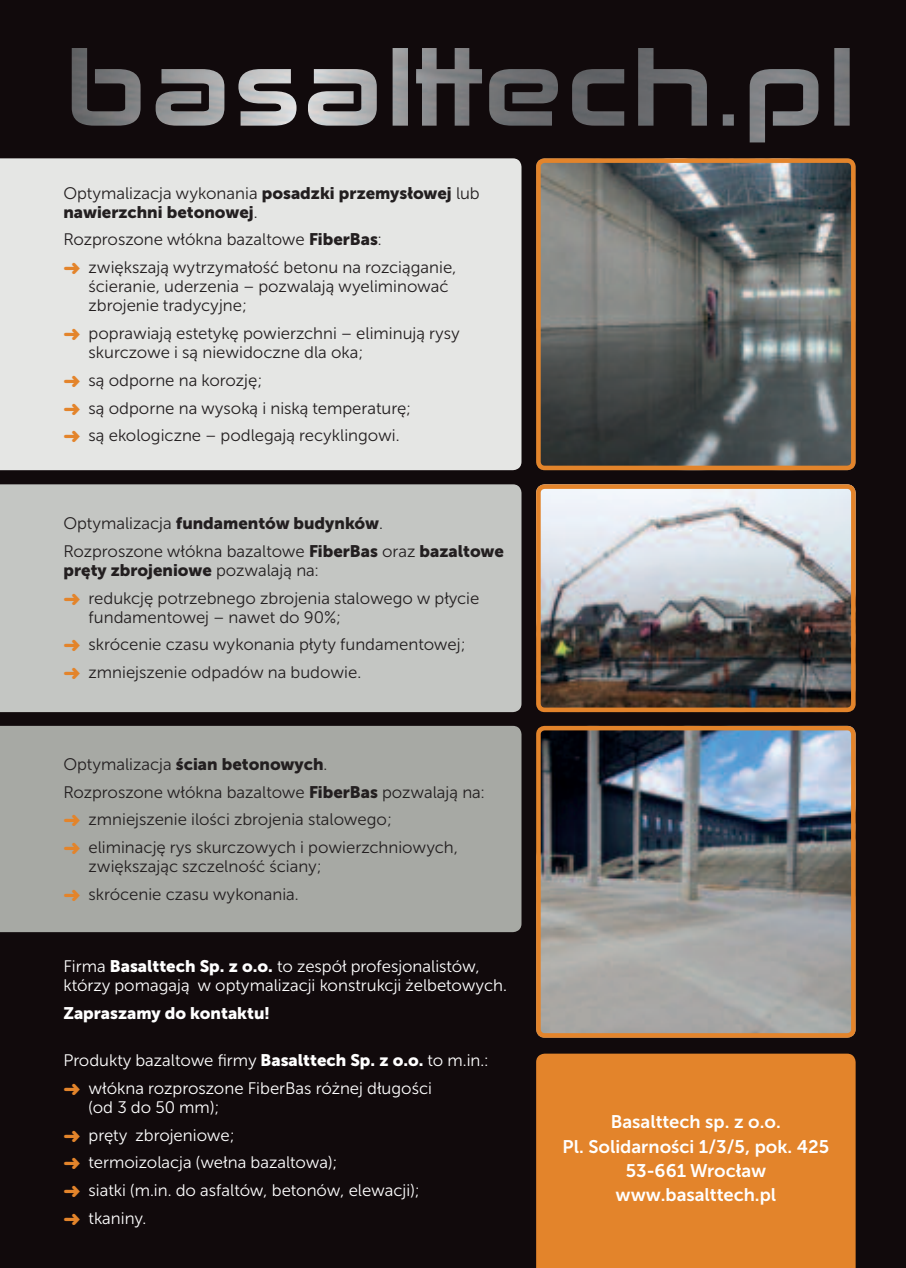
<style>
.page{position:relative;width:906px;height:1268px;background:#fff}
.page>*{position:absolute;margin:0;border:0;box-sizing:border-box;transform-origin:0 0}
.t1{font:18.15px/24.3px "Museo Sans Cyrl 700+XIEKFT";color:#fff;text-align:center}
.t2{font:16.65px/27.8px "Museo Sans Cyrl 300+RYBIZP";color:#231f20}
.t3{font:16.65px/27.8px "Museo Sans Cyrl 300+RYBIZP";color:#fff}
.t4{font:16.65px "Museo Sans Cyrl 900+ATAMNS";color:#231f20}
.t5{font:16.65px "Museo Sans Cyrl 900+ATAMNS";color:#fff}
.s1{font-family:"Museo Sans Cyrl 900+ATAMNS"}
.s2{font-family:"Museo Sans Cyrl 300+RYBIZP"}
</style>
<div class="page">
<div style="left:0;top:0;width:906px;height:1267px;background:#110a0c"></div>
<div style="left:0;top:725px;width:521px;height:206px;background:#a7a9a4"></div>
<div style="left:0;top:484px;width:521px;height:228px;background:#c4c6c3"></div>
<div style="left:0;top:158px;width:521px;height:312px;background:#e5e6e4"></div>
<img style="left:536px;top:158px;width:319px;height:312px;border-radius:9px">
<div style="left:536px;top:158px;width:319px;height:312px;border:5px solid #e3842b;border-radius:6px"></div>
<img style="left:536px;top:725px;width:319px;height:312px;border-radius:9px">
<div style="left:536px;top:725px;width:319px;height:312px;border:5px solid #e3842b;border-radius:6px"></div>
<img style="left:536px;top:484px;width:319px;height:228px;border-radius:9px">
<div style="left:536px;top:484px;width:319px;height:228px;border:5px solid #e3842b;border-radius:6px"></div>
<div style="left:536px;top:1053px;width:319px;height:214px;background:#e3842b"></div>
<img style="left:72px;top:48px;width:777px;height:94px">
<svg style="left:64px;top:593px;width:16px;height:11px"></svg>
<svg style="left:64px;top:640px;width:16px;height:11px"></svg>
<svg style="left:64px;top:667px;width:16px;height:12px"></svg>
<svg style="left:64px;top:814px;width:16px;height:12px"></svg>
<svg style="left:64px;top:842px;width:16px;height:12px"></svg>
<svg style="left:64px;top:889px;width:16px;height:11px"></svg>
<svg style="left:64px;top:263px;width:16px;height:11px"></svg>
<svg style="left:64px;top:328px;width:16px;height:12px"></svg>
<svg style="left:64px;top:375px;width:16px;height:12px"></svg>
<svg style="left:64px;top:403px;width:16px;height:11px"></svg>
<svg style="left:64px;top:431px;width:16px;height:11px"></svg>
<p class="t2" style="left:63px;top:180px;width:418px">Optymalizacja wykonania <span class="s1">posadzki przemysłowej</span> lub</p>
<p class="t4" style="left:63px;top:206px;width:196px">nawierzchni betonowej<span class="s2">.</span></p>
<p class="t2" style="left:89px;top:227px;width:370px;text-indent:-25px">Rozproszone włókna bazaltowe <span class="s1">FiberBas</span>: zwiększają wytrzymałość betonu na rozciąganie,</p>
<p class="t2" style="left:89px;top:278px;width:361px;line-height:19px">ścieranie, uderzenia – pozwalają wyeliminować zbrojenie tradycyjne;</p>
<p class="t2" style="left:89px;top:325px;width:373px;line-height:19px">poprawiają estetykę powierzchni – eliminują rysy skurczowe i są niewidoczne dla oka;</p>
<p class="t2" style="left:89px;top:367px;width:324px">są odporne na korozję;<br>są odporne na wysoką i niską temperaturę; są ekologiczne – podlegają recyklingowi.</p>
<p class="t4" style="left:63px;top:517px;width:321px"><span class="s2">Optymalizacja</span> fundamentów budynków<span class="s2">.</span></p>
<p class="t2" style="left:63px;top:538px;width:442px">Rozproszone włókna bazaltowe <span class="s1">FiberBas</span> oraz <span class="s1">bazaltowe</span></p>
<p class="t4" style="left:63px;top:563px;width:257px">pręty zbrojeniowe <span class="s2">pozwalają na:</span></p>
<p class="t2" style="left:89px;top:589px;width:392px;line-height:19px">redukcję potrzebnego zbrojenia stalowego w płycie fundamentowej – nawet do 90%;</p>
<p class="t2" style="left:89px;top:632px;width:378px">skrócenie czasu wykonania płyty fundamentowej; zmniejszenie odpadów na budowie.</p>
<p class="t4" style="left:63px;top:758px;width:265px"><span class="s2">Optymalizacja</span> ścian betonowych<span class="s2">.</span></p>
<p class="t2" style="left:89px;top:779px;width:398px;text-indent:-25px">Rozproszone włókna bazaltowe <span class="s1">FiberBas</span> pozwalają na: zmniejszenie ilości zbrojenia stalowego;<br>eliminację rys skurczowych i powierzchniowych,</p>
<p class="t2" style="left:89px;top:853px;width:235px">zwiększając szczelność ściany; skrócenie czasu wykonania.</p>
<p class="t3" style="left:63px;top:958px;width:445px;line-height:19px">Firma <span class="s1">Basalttech Sp. z o.o.</span> to zespół profesjonalistów, którzy pomagają w optymalizacji konstrukcji żelbetowych.</p>
<p class="t5" style="left:63px;top:1006px;width:208px">Zapraszamy do kontaktu!</p>
<p class="t3" style="left:89px;top:1047px;width:401px;text-indent:-25px">Produkty bazaltowe firmy <span class="s1">Basalttech Sp. z o.o.</span> to m.in.: włókna rozproszone FiberBas różnej długości</p>
<p class="t3" style="left:89px;top:1094px;width:333px">(od 3 do 50 mm);<br>pręty zbrojeniowe;<br>termoizolacja (wełna bazaltowa);<br>siatki (m.in. do asfaltów, betonów, elewacji); tkaniny.</p>
<p class="t1" style="left:562px;top:1111px;width:268px">Basalttech sp. z o.o.<br>Pl. Solidarności 1/3/5, pok. 425<br>53-661 Wrocław www.basalttech.pl</p>
</div>
